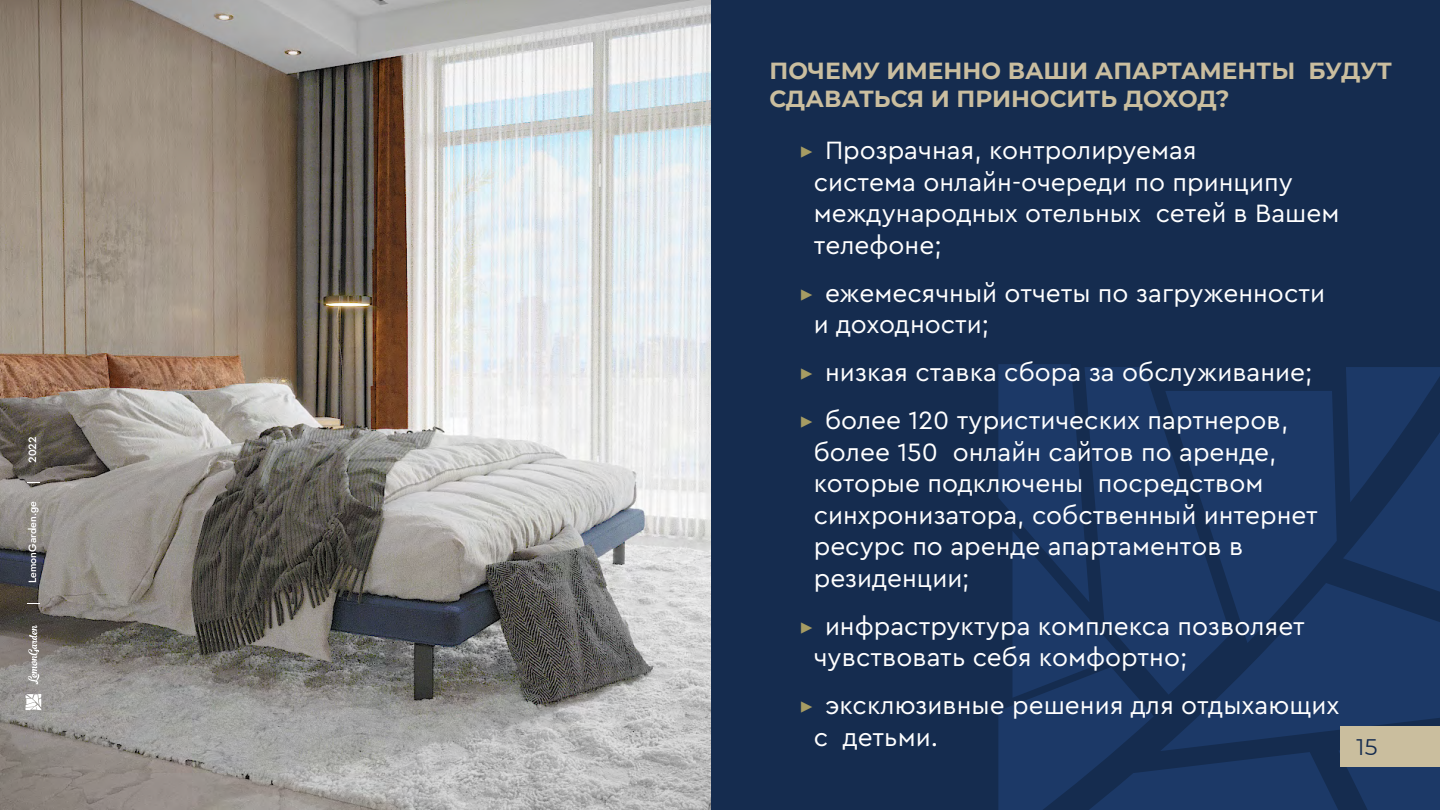
<style>
.page{position:relative;width:1440px;height:810px;background:#152c4f}
.page>*{position:absolute;margin:0;border:0;box-sizing:border-box;transform-origin:0 0}
.t1{font:26.25px/31.5px "Cera Pro";color:#fff}
.t2{font:700 23.25px/27.9px "Montserrat";color:#cabe9f}
.t3{font:22.5px "Montserrat";color:#152c4f}
.s1{font-family:"Montserrat";font-weight:300;color:#a69c63}
</style>
<div class="page">
<svg style="left:998px;top:364px;width:442px;height:446px"></svg>
<img style="left:0;top:0;width:711px;height:810px">
<div style="left:1340px;top:726px;width:100px;height:40px;background:#cabe9e"></div>
<svg style="left:0;top:380px;width:41px;height:430px;background:#79716c"></svg>
<svg style="left:19px;top:416px;width:29px;height:310px;background:#7d7975"></svg>
<p class="t2" style="left:770px;top:55px;width:624px">ПОЧЕМУ ИМЕННО ВАШИ АПАРТАМЕНТЫ БУДУТ<br>СДАВАТЬСЯ И ПРИНОСИТЬ ДОХОД?</p>
<p class="t1" style="left:814px;top:134px;width:527px;text-indent:-16px"><span class="s1">▶</span> Прозрачная, контролируемая<br>система онлайн-очереди по принципу международных отельных сетей в Вашем телефоне;</p>
<p class="t1" style="left:814px;top:276px;width:513px;text-indent:-16px"><span class="s1">▶</span> ежемесячный отчеты по загруженности и доходности;</p>
<p class="t1" style="left:798px;top:347px;width:516px;line-height:48px"><span class="s1">▶</span> низкая ставка сбора за обслуживание; <span class="s1">▶</span> более 120 туристических партнеров,</p>
<p class="t1" style="left:814px;top:435px;width:506px">более 150 онлайн сайтов по аренде, которые подключены посредством синхронизатора, собственный интернет ресурс по аренде апартаментов в резиденции;</p>
<p class="t1" style="left:814px;top:609px;width:493px;text-indent:-16px"><span class="s1">▶</span> инфраструктура комплекса позволяет чувствовать себя комфортно;</p>
<p class="t1" style="left:814px;top:689px;width:527px;text-indent:-16px"><span class="s1">▶</span> эксклюзивные решения для отдыхающих с детьми.</p>
<p class="t3" style="left:1356px;top:731px;width:23px">15</p>
</div>
